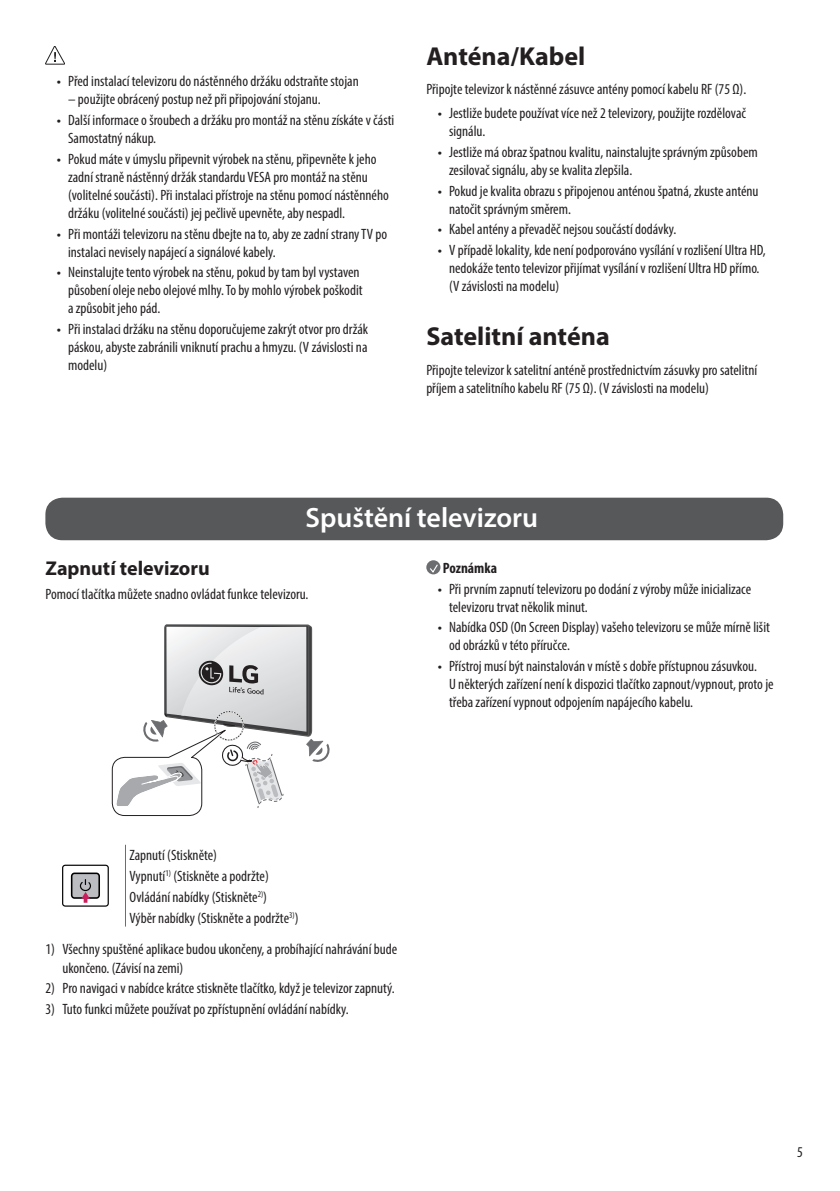
<style>
.page{position:relative;width:840px;height:1191px;background:#fff}
.page>*{position:absolute;margin:0;border:0;box-sizing:border-box;transform-origin:0 0}
.t1{font:600 28px "Myriad Pro";color:#fff}
.Title2{font:700 26px "Myriad Pro";color:#231f20}
.t2{font:700 20px "Myriad Pro";color:#231f20}
.Body{font:condensed 15px/18px "Myriad Pro";color:#231f20}
.t3{font:700 condensed 15px "Myriad Pro";color:#231f20}
.s1{font-family:"LG Smart";font-stretch:normal}
</style>
<div class="page">
<svg style="left:45px;top:46px;width:20px;height:18px"></svg>
<div style="left:45px;top:497px;width:737px;height:43px;background:#57585a;border-radius:17px"></div>
<svg style="left:111px;top:624px;width:218px;height:192px"></svg>
<hr style="left:125px;top:844px;width:1px;height:82px;background:#6c6d70">
<div style="left:62px;top:864px;width:47px;height:42px;border:1px solid #000;border-radius:3px"></div>
<div style="left:72px;top:873px;width:27px;height:25px;background:#bcbdc0;border-radius:3px"></div>
<div style="left:71px;top:872px;width:29px;height:26px;border:2px solid #000;border-radius:3px"></div>
<svg style="left:79px;top:879px;width:13px;height:23px"></svg>
<div style="left:426px;top:560px;width:14px;height:14px;background:#6c6d70;border-radius:50%"></div>
<svg style="left:428px;top:564px;width:10px;height:10px"></svg>
<p class="Body" style="left:57px;top:72px;width:303px"><span class="s1">•</span> Před instalací televizoru do nástěnného držáku odstraňte stojan</p>
<p class="Body" style="left:68px;top:90px;width:254px">– použijte obrácený postup než při připojování stojanu.</p>
<p class="Body" style="left:68px;top:111px;width:327px;text-indent:-11px"><span class="s1">•</span> Další informace o šroubech a držáku pro montáž na stěnu získáte v části<br>Samostatný nákup.</p>
<p class="Body" style="left:68px;top:150px;width:322px;text-indent:-11px"><span class="s1">•</span> Pokud máte v úmyslu připevnit výrobek na stěnu, připevněte k jeho zadní straně nástěnný držák standardu VESA pro montáž na stěnu (volitelné součásti). Při instalaci přístroje na stěnu pomocí nástěnného držáku (volitelné součásti) jej pečlivě upevněte, aby nespadl.</p>
<p class="Body" style="left:68px;top:224px;width:320px;text-indent:-11px"><span class="s1">•</span> Při montáži televizoru na stěnu dbejte na to, aby ze zadní strany TV po instalaci nevisely napájecí a signálové kabely.</p>
<p class="Body" style="left:68px;top:263px;width:296px;text-indent:-11px"><span class="s1">•</span> Neinstalujte tento výrobek na stěnu, pokud by tam byl vystaven působení oleje nebo olejové mlhy. To by mohlo výrobek poškodit a způsobit jeho pád.</p>
<p class="Body" style="left:68px;top:320px;width:301px;text-align:justify;text-indent:-11px"><span class="s1">•</span> Při instalaci držáku na stěnu doporučujeme zakrýt otvor pro držák páskou, abyste zabránili vniknutí prachu a hmyzu. (V závislosti na modelu)</p>
<p class="Title2" style="left:426px;top:39px;width:160px">Anténa/Kabel</p>
<p class="Body" style="left:426px;top:80px;width:321px">Připojte televizor k nástěnné zásuvce antény pomocí kabelu RF (75 Ω).</p>
<p class="Body" style="left:449px;top:104px;width:298px;text-indent:-11px"><span class="s1">•</span> Jestliže budete používat více než 2 televizory, použijte rozdělovač signálu.</p>
<p class="Body" style="left:449px;top:143px;width:310px;text-indent:-11px"><span class="s1">•</span> Jestliže má obraz špatnou kvalitu, nainstalujte správným způsobem zesilovač signálu, aby se kvalita zlepšila.</p>
<p class="Body" style="left:449px;top:181px;width:311px;text-indent:-11px"><span class="s1">•</span> Pokud je kvalita obrazu s připojenou anténou špatná, zkuste anténu natočit správným směrem.</p>
<p class="Body" style="left:437px;top:220px;width:240px"><span class="s1">•</span> Kabel antény a převaděč nejsou součástí dodávky.</p>
<p class="Body" style="left:449px;top:241px;width:318px;text-indent:-11px"><span class="s1">•</span> V případě lokality, kde není podporováno vysílání v rozlišení Ultra HD, nedokáže tento televizor přijímat vysílání v rozlišení Ultra HD přímo. (V závislosti na modelu)</p>
<p class="Title2" style="left:426px;top:319px;width:185px">Satelitní anténa</p>
<p class="Body" style="left:426px;top:360px;width:332px">Připojte televizor k satelitní anténě prostřednictvím zásuvky pro satelitní příjem a satelitního kabelu RF (75 Ω). (V závislosti na modelu)</p>
<p class="t1" style="left:305px;top:500px;width:234px">Spuštění televizoru</p>
<p class="t2" style="left:45px;top:555px;width:166px">Zapnutí televizoru</p>
<p class="Body" style="left:45px;top:585px;width:264px">Pomocí tlačítka můžete snadno ovládat funkce televizoru.</p>
<p class="t3" style="left:442px;top:558px;width:56px">Poznámka</p>
<p class="Body" style="left:449px;top:579px;width:303px;text-indent:-11px"><span class="s1">•</span> Při prvním zapnutí televizoru po dodání z výroby může inicializace televizoru trvat několik minut.</p>
<p class="Body" style="left:449px;top:618px;width:322px;text-indent:-11px"><span class="s1">•</span> Nabídka OSD (On Screen Display) vašeho televizoru se může mírně lišit od obrázků v této příručce.</p>
<p class="Body" style="left:449px;top:657px;width:326px;text-indent:-11px"><span class="s1">•</span> Přístroj musí být nainstalován v místě s dobře přístupnou zásuvkou.<br>U některých zařízení není k dispozici tlačítko zapnout/vypnout, proto je třeba zařízení vypnout odpojením napájecího kabelu.</p>
<p class="Body" style="left:129px;top:844px;width:170px;line-height:20.8px">Zapnutí (Stiskněte)<br>Vypnutí<sup>1)</sup> (Stiskněte a podržte)<br>Ovládání nabídky (Stiskněte<sup>2)</sup>)<br>Výběr nabídky (Stiskněte a podržte<sup>3)</sup>)</p>
<p class="Body" style="left:62px;top:940px;width:336px;text-indent:-17px">1) Všechny spuštěné aplikace budou ukončeny, a probíhající nahrávání bude ukončeno. (Závisí na zemi)</p>
<p class="Body" style="left:45px;top:979px;width:350px">2) Pro navigaci v nabídce krátce stiskněte tlačítko, když je televizor zapnutý.</p>
<p class="Body" style="left:45px;top:1000px;width:304px">3) Tuto funkci můžete používat po zpřístupnění ovládání nabídky.</p>
<p class="Body" style="left:796px;top:1142px;width:7px">5</p>
</div>
